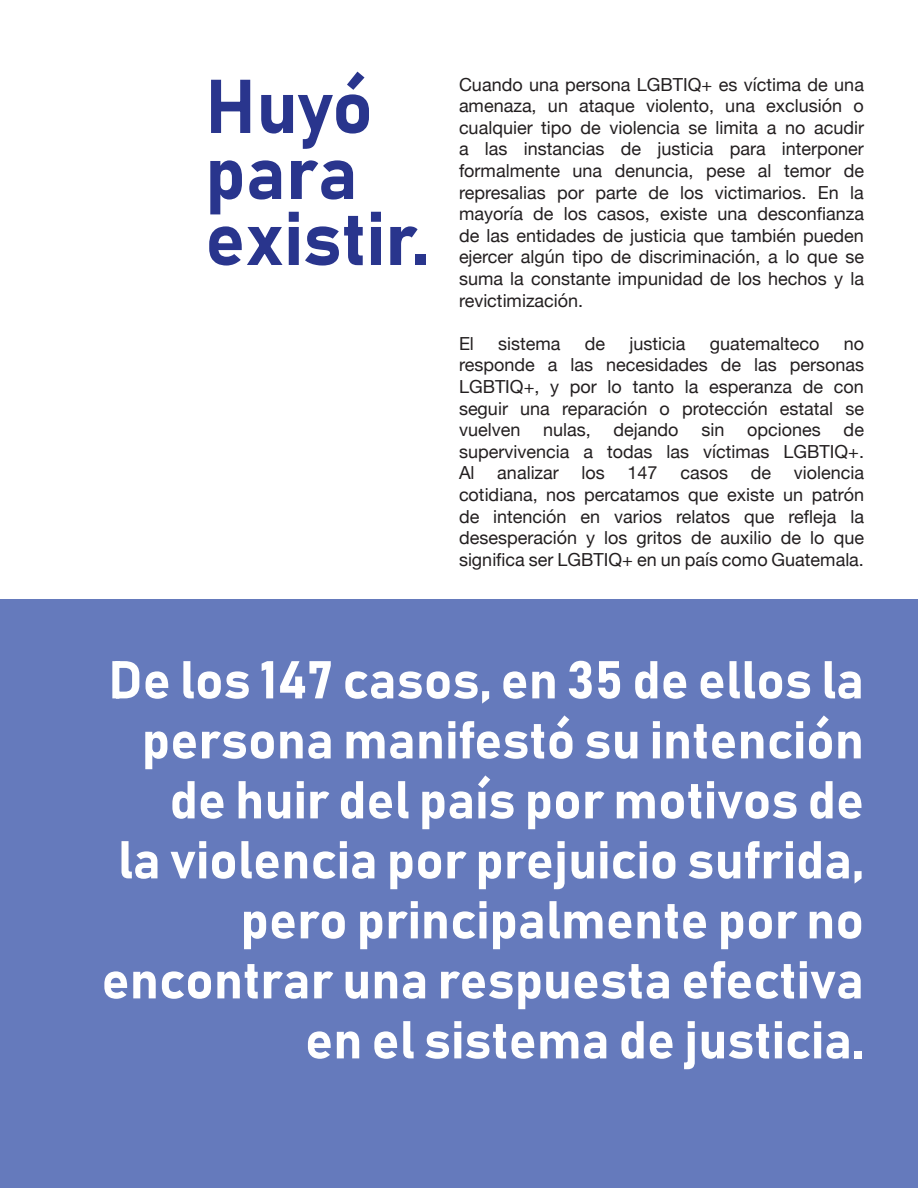
<style>
.page{position:relative;width:918px;height:1188px;background:#fff}
.page>*{position:absolute;margin:0;border:0;box-sizing:border-box;transform-origin:0 0}
.t1{font:75px "Bahnschrift";color:#29358d}
.t2{font:52.5px/60px "Bahnschrift";color:#fff;text-align:right}
.t3{font:18px/21.6px "Helvetica Neue";color:#231f20;text-align:justify}
</style>
<div class="page">
<div style="left:0;top:600px;width:918px;height:588px;background:#657abc"></div>
<p class="t1" style="left:205px;top:59px;width:169px">Huyó</p>
<p class="t1" style="left:205px;top:125px;width:154px">para</p>
<p class="t1" style="left:205px;top:191px;width:226px">existir.</p>
<p class="t3" style="left:459px;top:74px;width:407px">Cuando una persona LGBTIQ+ es víctima de una amenaza, un ataque violento, una exclusión o cualquier tipo de violencia se limita a no acudir a las instancias de justicia para interponer formalmente una denuncia, pese al temor de represalias por parte de los victimarios. En la mayoría de los casos, existe una desconfianza de las entidades de justicia que también pueden ejercer algún tipo de discriminación, a lo que se suma la constante impunidad de los hechos y la revictimización.</p>
<p class="t3" style="left:459px;top:334px;width:16px">El</p>
<p class="t3" style="left:498px;top:334px;width:64px">sistema</p>
<p class="t3" style="left:585px;top:334px;width:22px">de</p>
<p class="t3" style="left:629px;top:334px;width:57px">justicia</p>
<p class="t3" style="left:710px;top:334px;width:111px">guatemalteco</p>
<p class="t3" style="left:459px;top:334px;width:407px;text-indent:385px">no responde a las necesidades de las personas LGBTIQ+, y por lo tanto la esperanza de con seguir una reparación o protección estatal se vuelven</p>
<p class="t3" style="left:459px;top:420px;width:407px;text-indent:385px">de supervivencia a todas las víctimas LGBTIQ+.<br>Al</p>
<p class="t3" style="left:543px;top:420px;width:49px">nulas,</p>
<p class="t3" style="left:614px;top:420px;width:67px">dejando</p>
<p class="t3" style="left:701px;top:420px;width:25px">sin</p>
<p class="t3" style="left:747px;top:420px;width:75px">opciones</p>
<p class="t3" style="left:459px;top:463px;width:407px;text-indent:335px">violencia cotidiana, nos percatamos que existe un patrón de intención en varios relatos que refleja la desesperación y los gritos de auxilio de lo que significa ser LGBTIQ+ en un país como Guatemala.</p>
<p class="t3" style="left:497px;top:463px;width:63px">analizar</p>
<p class="t3" style="left:582px;top:463px;width:25px">los</p>
<p class="t3" style="left:628px;top:463px;width:32px">147</p>
<p class="t3" style="left:680px;top:463px;width:49px">casos</p>
<p class="t3" style="left:751px;top:463px;width:22px">de</p>
<p class="t2" style="left:102px;top:649px;width:764px">De los 147 casos, en 35 de ellos la persona manifestó su intención de huir del país por motivos de<br>la violencia por prejuicio sufrida, pero principalmente por no encontrar una respuesta efectiva en el sistema de justicia.</p>
</div>
